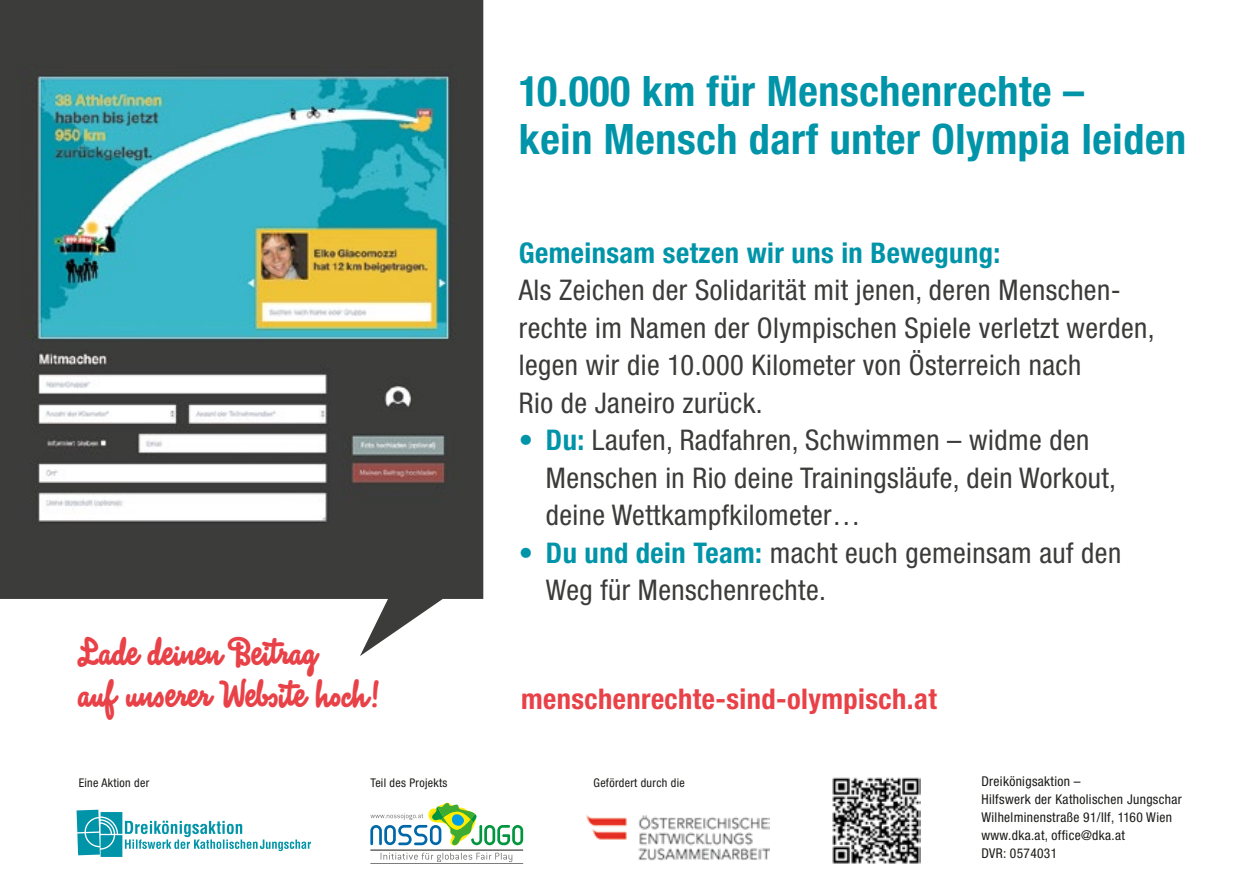
<style>
.page{position:relative;width:1259px;height:893px;background:#fff}
.page>*{position:absolute;margin:0;border:0;box-sizing:border-box;transform-origin:0 0}
.t1{font:700 condensed 42px/48px "Helvetica Neue LT Std";letter-spacing:.015em;color:#0094a9}
.t2{font:39px/42px "Sherbet BF";letter-spacing:-.07em;color:#e94148}
.t3{font:condensed 28.5px/37.5px "Helvetica Neue LT Std";letter-spacing:.015em;color:#3b3b3a}
.t4{font:700 condensed 28.5px "Helvetica Neue LT Std";letter-spacing:.015em;color:#0094a9}
.t5{font:700 condensed 28.5px "Helvetica Neue LT Std";letter-spacing:.015em;color:#e94148}
.t6{font:condensed 13.5px/18px "Helvetica Neue LT Std";letter-spacing:.025em;color:#1a1a18}
.t7{font:condensed 12px "Helvetica Neue LT Std";letter-spacing:.025em;color:#1a1a18}
.s1{font-weight:700;color:#0094a9}
</style>
<div class="page">
<img style="left:0;top:0;width:483px;height:656px">
<svg style="left:77px;top:810px;width:234px;height:47px"></svg>
<hr style="left:370px;top:849px;width:153px;height:2px;background:#1a1a18">
<hr style="left:370px;top:863px;width:153px;height:1px;background:#1a1a18">
<svg style="left:381px;top:853px;width:131px;height:9px"></svg>
<svg style="left:370px;top:803px;width:153px;height:43px"></svg>
<img style="left:587px;top:815px;width:183px;height:45px">
<img style="left:832px;top:777px;width:88px;height:87px">
<h1 class="t1" style="left:519px;top:66px;width:668px">10.000 km für Menschenrechte –<br>kein Mensch darf unter Olympia leiden</h1>
<h2 class="t2" style="left:77px;top:633px;width:305px">Lade deinen Beitrag<br>auf unserer Website hoch!</h2>
<p class="t4" style="left:519px;top:235px;width:483px">Gemeinsam setzen wir uns in Bewegung:</p>
<p class="t3" style="left:519px;top:271px;width:637px">Als Zeichen der Solidarität mit jenen, deren Menschen&shy;rechte im Namen der Olympischen Spiele verletzt werden, legen wir die 10.000 Kilometer von Österreich nach<br>Rio de Janeiro zurück.</p>
<p class="t3" style="left:546px;top:421px;width:572px;text-indent:-27px"><span class="s1">• Du:</span> Laufen, Radfahren, Schwimmen – widme den<br>Menschen in Rio deine Trainingsläufe, dein Workout, deine Wettkampfkilometer…</p>
<p class="t3" style="left:546px;top:534px;width:577px;text-indent:-27px"><span class="s1">• Du und dein Team:</span> macht euch gemeinsam auf den<br>Weg für Menschenrechte.</p>
<p class="t5" style="left:521px;top:681px;width:417px">menschenrechte-sind-olympisch.at</p>
<p class="t7" style="left:79px;top:776px;width:72px">Eine Aktion der</p>
<p class="t7" style="left:370px;top:776px;width:78px">Teil des Projekts</p>
<p class="t7" style="left:593px;top:776px;width:93px">Gefördert durch die</p>
<p class="t6" style="left:981px;top:772px;width:202px">Dreikönigsaktion –<br>Hilfswerk der Katholischen Jungschar<br>Wilhelminenstraße 91/IIf, 1160 Wien www.dka.at, office@dka.at<br>DVR: 0574031</p>
</div>
